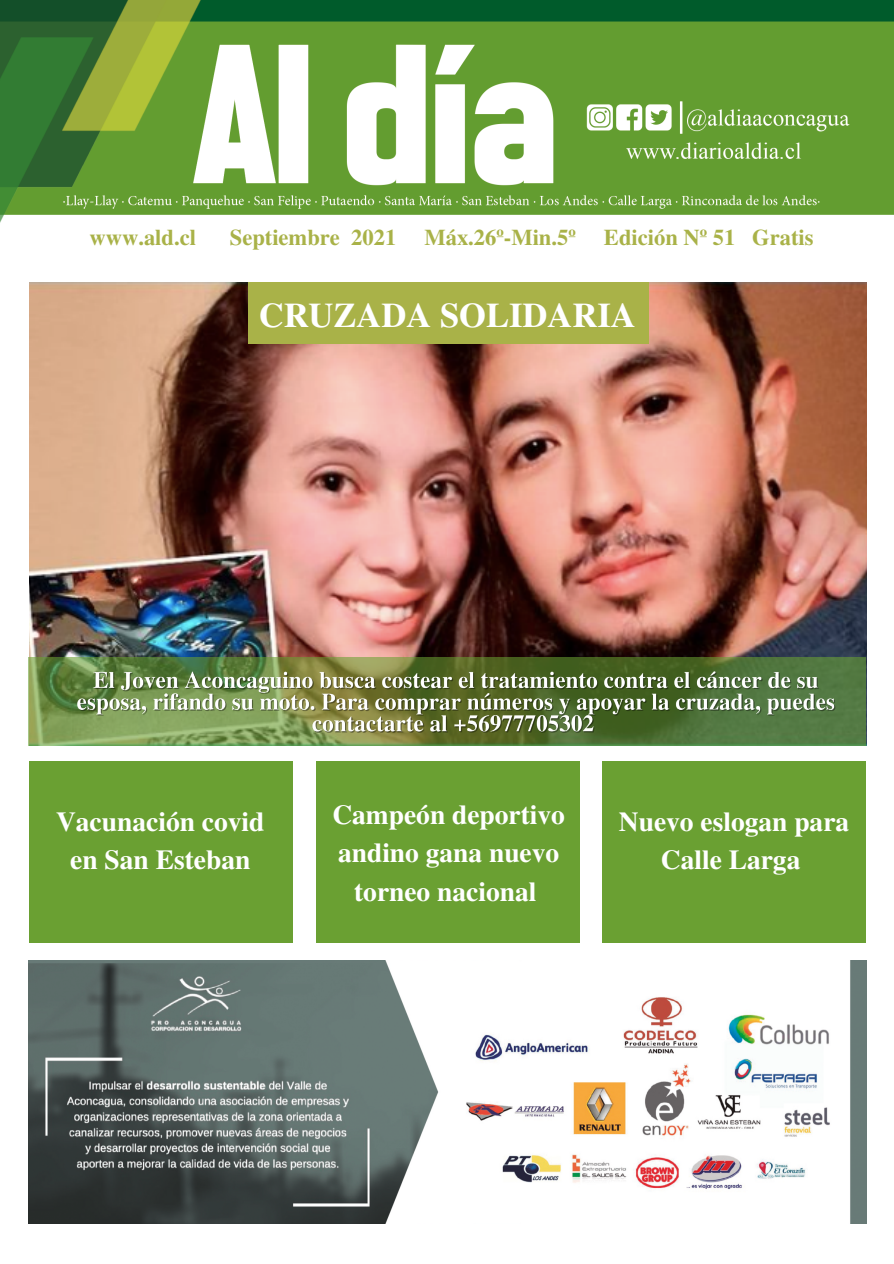
<style>
.page{position:relative;width:894px;height:1264px;background:#fff}
.page>*{position:absolute;margin:0;border:0;box-sizing:border-box;transform-origin:0 0}
.t1{font:700 34.5px "Te X Gyre Termes";color:#fff}
.t2{font:700 27.45px/38.2px "Te X Gyre Termes";color:#fff;text-align:center}
.t3{font:700 22.5px "Te X Gyre Termes";color:#a9b248}
</style>
<div class="page">
<img style="left:0;top:0;width:893px;height:223px">
<img style="left:29px;top:282px;width:837px;height:463px">
<div style="left:249px;top:282px;width:399px;height:62px;background:#a9b248"></div>
<img style="left:29px;top:960px;width:836px;height:263px">
<div style="left:29px;top:761px;width:263px;height:181px;background:#6aa032"></div>
<div style="left:316px;top:761px;width:263px;height:181px;background:#6aa032"></div>
<div style="left:602px;top:761px;width:264px;height:181px;background:#6aa032"></div>
<svg style="left:29px;top:657px;width:836px;height:89px;background:#638545"></svg>
<img style="left:76px;top:661px;width:761px;height:80px">
<p class="t3" style="left:90px;top:220px;width:108px">www.ald.cl</p>
<p class="t3" style="left:230px;top:220px;width:585px">Septiembre 2021 Máx.26º-Min.5º Edición Nº 51 Gratis</p>
<p class="t1" style="left:259px;top:288px;width:378px">CRUZADA SOLIDARIA</p>
<p class="t2" style="left:332px;top:794px;width:234px">Campeón deportivo andino gana nuevo torneo nacional</p>
<p class="t2" style="left:56px;top:801px;width:210px">Vacunación covid en San Esteban</p>
<p class="t2" style="left:618px;top:801px;width:232px">Nuevo eslogan para<br>Calle Larga</p>
</div>
